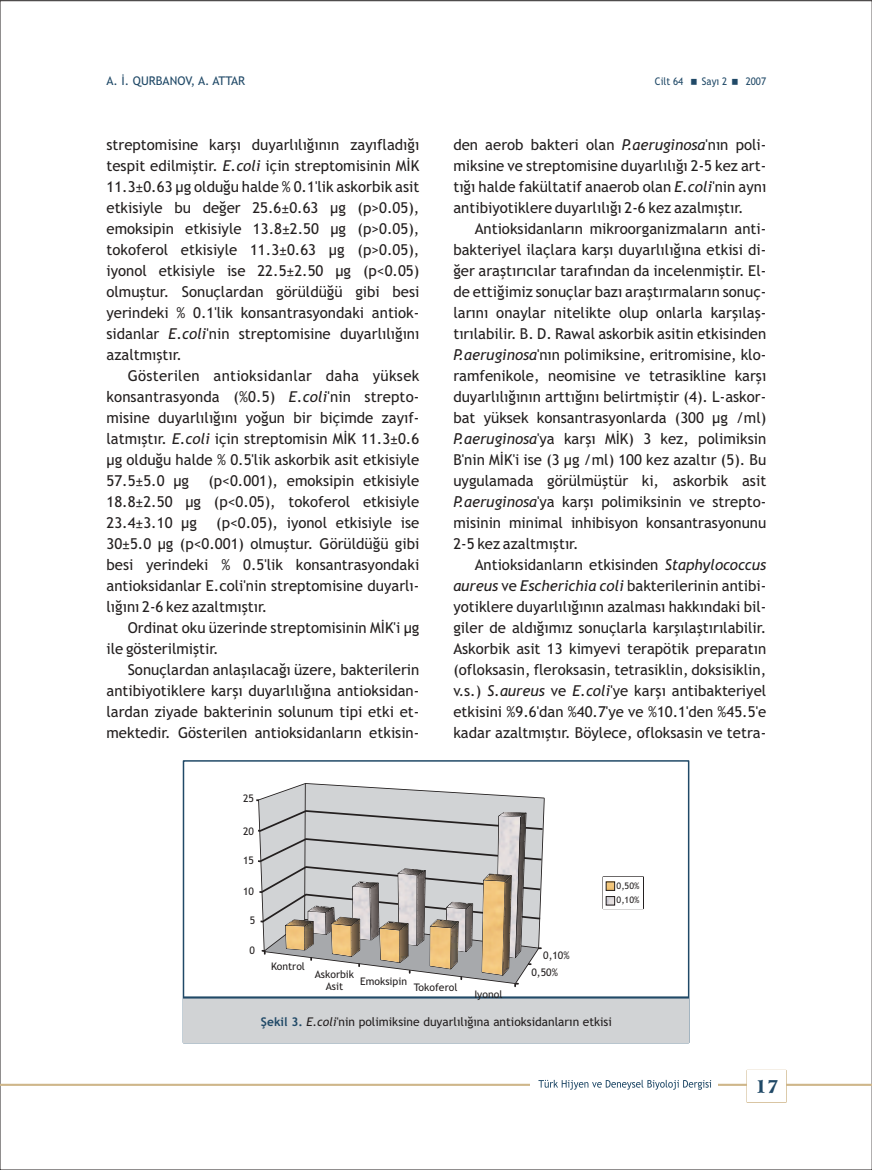
<style>
.page{position:relative;width:872px;height:1170px;background:#fff}
.page>*{position:absolute;margin:0;border:0;box-sizing:border-box;transform-origin:0 0}
.t1{font:900 18px "Arrus BT";color:#204967}
.t2{font:15px/21px "Trebuchet MS";color:#231f1f;text-align:justify}
.t3{font:15px/21px "Trebuchet MS";letter-spacing:.02em;color:#231f1f}
.t4{font:12px "Trebuchet MS";color:#231f1f}
.t5{font:12px "Trebuchet MS";color:#204967}
.t6{font:10.5px/12.1px "Trebuchet MS";color:#231f1f;text-align:center}
.t7{font:10.5px "Trebuchet MS";color:#204967;scale:.93 1}
.t8{font:9px/14.4px "Trebuchet MS";color:#231f1f}
.s1{font-style:italic}
.s2{font-weight:700;color:#204967}
</style>
<div class="page">
<div style="left:183px;top:760px;width:506px;height:283px;border:2px solid #204967"></div>
<div style="left:183px;top:998px;width:505px;height:45px;background:#d1d3d5"></div>
<hr style="left:183px;top:997px;width:505px;height:1px;background:#204967">
<div style="left:602px;top:876px;width:42px;height:33px;border:2px solid #231f1f"></div>
<div style="left:603px;top:877px;width:40px;height:31px;background:#fff"></div>
<div style="left:606px;top:882px;width:8px;height:8px;background:#f3c579"></div>
<div style="left:606px;top:882px;width:8px;height:9px;border:1px solid #231f1f"></div>
<div style="left:606px;top:897px;width:8px;height:8px;background:#dedbdd"></div>
<div style="left:606px;top:896px;width:8px;height:9px;border:1px solid #231f1f"></div>
<svg style="left:256px;top:783px;width:289px;height:203px;background:#c5c1bc"></svg>
<hr style="left:0;top:1084px;width:872px;height:2px;background:#cfb68a">
<div style="left:746px;top:1070px;width:40px;height:33px;border:2px solid #cfb68a"></div>
<div style="left:747px;top:1071px;width:39px;height:31px;background:#fff"></div>
<div style="left:530px;top:1075px;width:187px;height:27px;background:#fff"></div>
<svg style="left:538px;top:1080px;width:173px;height:10px"></svg>
<p class="t5" style="left:106px;top:76px;width:140px">A. İ. QURBANOV, A. ATTAR</p>
<p class="t7" style="left:655px;top:78px;width:32px">Cilt 64</p>
<p class="t7" style="left:701px;top:78px;width:29px">Sayı 2</p>
<p class="t7" style="left:745px;top:78px;width:23px">2007</p>
<p class="t2" style="left:106px;top:135px;width:314px">streptomisine karşı duyarlılığının zayıfladığı tespit edilmiştir. <span class="s1">E.coli</span> için streptomisinin MİK 11.3±0.63 µg olduğu halde % 0.1'lik askorbik asit etkisiyle bu değer 25.6±0.63 µg (p&gt;0.05), emoksipin etkisiyle 13.8±2.50 µg (p&gt;0.05), tokoferol etkisiyle 11.3±0.63 µg (p&gt;0.05), iyonol etkisiyle ise 22.5±2.50 µg (p&lt;0.05) olmuştur. Sonuçlardan görüldüğü gibi besi yerindeki % 0.1'lik konsantrasyondaki antiok&shy;sidanlar</p>
<p class="t2" style="left:106px;top:324px;width:314px;text-indent:62px"><span class="s1">E.coli</span>'nin streptomisine duyarlılığını azaltmıştır.</p>
<p class="t3" style="left:106px;top:366px;width:314px;text-indent:21px">Gösterilen antioksidanlar daha yüksek konsantrasyonda (%0.5)</p>
<p class="t2" style="left:106px;top:387px;width:314px;text-indent:182px"><span class="s1">E.coli</span>'nin strepto&shy;misine duyarlılığını yoğun bir biçimde zayıf&shy;latmıştır. <span class="s1">E.coli</span> için streptomisin MİK 11.3±0.6 µg olduğu halde % 0.5'lik askorbik asit etkisiyle 57.5±5.0 µg</p>
<p class="t2" style="left:106px;top:471px;width:314px;text-indent:102px">(p&lt;0.001), emoksipin etkisiyle 18.8±2.50 µg (p&lt;0.05), tokoferol etkisiyle 23.4±3.10 µg</p>
<p class="t2" style="left:106px;top:513px;width:314px;text-indent:110px">(p&lt;0.05), iyonol etkisiyle ise 30±5.0 µg (p&lt;0.001) olmuştur. Görüldüğü gibi besi yerindeki % 0.5'lik konsantrasyondaki antioksidanlar E.coli'nin streptomisine duyarlı&shy;lığını 2-6 kez azaltmıştır.</p>
<p class="t2" style="left:106px;top:618px;width:314px;text-indent:21px">Ordinat oku üzerinde streptomisinin MİK'i µg ile gösterilmiştir.</p>
<p class="t2" style="left:106px;top:660px;width:314px;text-indent:21px">Sonuçlardan anlaşılacağı üzere, bakterilerin antibiyotiklere karşı duyarlılığına antioksidan&shy;lardan ziyade bakterinin solunum tipi etki et&shy;mektedir. Gösterilen antioksidanların etkisin-</p>
<p class="t6" style="left:243px;top:793px;width:12px">25</p>
<p class="t2" style="left:453px;top:135px;width:314px;text-indent:168px"><span class="s1">P.aeruginosa</span>'nın poli&shy;miksine ve streptomisine duyarlılığı 2-5 kez art&shy;tığı halde fakültatif anaerob olan <span class="s1">E.coli</span>'nin aynı antibiyotiklere duyarlılığı 2-6 kez azalmıştır.</p>
<p class="t2" style="left:453px;top:219px;width:314px;text-indent:21px">Antioksidanların mikroorganizmaların anti&shy;bakteriyel ilaçlara karşı duyarlılığına etkisi di&shy;ğer araştırıcılar tarafından da incelenmiştir. El&shy;de ettiğimiz sonuçlar bazı araştırmaların sonuç&shy;larını onaylar nitelikte olup onlarla karşılaş&shy;tırılabilir. B. D. Rawal askorbik asitin etkisinden <span class="s1">P.aeruginosa</span>'nın polimiksine, eritromisine, klo&shy;ramfenikole, neomisine ve tetrasikline karşı duyarlılığının arttığını belirtmiştir (4). L-askor&shy;bat yüksek konsantrasyonlarda (300 µg /ml)<br><span class="s1">P.aeruginosa</span>'ya karşı MİK) 3 kez, polimiksin B'nin MİK'i ise (3 µg /ml) 100 kez azaltır (5). Bu uygulamada görülmüştür ki, askorbik asit <span class="s1">P.aeruginosa</span>'ya karşı polimiksinin ve strepto&shy;misinin minimal inhibisyon konsantrasyonunu 2-5 kez azaltmıştır.</p>
<p class="t2" style="left:453px;top:555px;width:314px;text-indent:21px">Antioksidanların etkisinden <span class="s1">Staphylococcus aureus</span> ve <span class="s1">Escherichia coli</span> bakterilerinin antibi&shy;yotiklere duyarlılığının azalması hakkındaki bil&shy;giler de aldığımız sonuçlarla karşılaştırılabilir.<br>Askorbik asit 13 kimyevi terapötik preparatın (ofloksasin, fleroksasin, tetrasiklin, doksisiklin, v.s.) <span class="s1">S.aureus</span> ve <span class="s1">E.coli</span>'ye karşı antibakteriyel etkisini %9.6'dan %40.7'ye ve %10.1'den %45.5'e kadar azaltmıştır. Böylece, ofloksasin ve tetra-</p>
<p class="t2" style="left:453px;top:135px;width:163px">den aerob bakteri olan</p>
<p class="t6" style="left:243px;top:826px;width:12px">20</p>
<p class="t6" style="left:243px;top:855px;width:12px">15</p>
<p class="t6" style="left:243px;top:886px;width:12px">10</p>
<p class="t6" style="left:250px;top:916px;width:7px">5</p>
<p class="t6" style="left:249px;top:945px;width:7px">0</p>
<p class="t6" style="left:271px;top:961px;width:35px">Kontrol</p>
<p class="t6" style="left:315px;top:969px;width:41px">Askorbik<br>Asit</p>
<p class="t6" style="left:360px;top:976px;width:48px">Emoksipin</p>
<p class="t6" style="left:414px;top:982px;width:45px">Tokoferol</p>
<p class="t6" style="left:474px;top:989px;width:30px">Iyonol</p>
<p class="t6" style="left:543px;top:950px;width:28px">0,10%</p>
<p class="t6" style="left:531px;top:968px;width:28px">0,50%</p>
<p class="t8" style="left:616px;top:879px;width:24px">0,50%<br>0,10%</p>
<p class="t4" style="left:261px;top:1017px;width:352px"><span class="s2">Şekil 3.</span> <span class="s1">E.coli</span>'nin polimiksine duyarlılığına antioksidanların etkisi</p>
<p class="t1" style="left:755px;top:1076px;width:25px">17</p>
</div>
